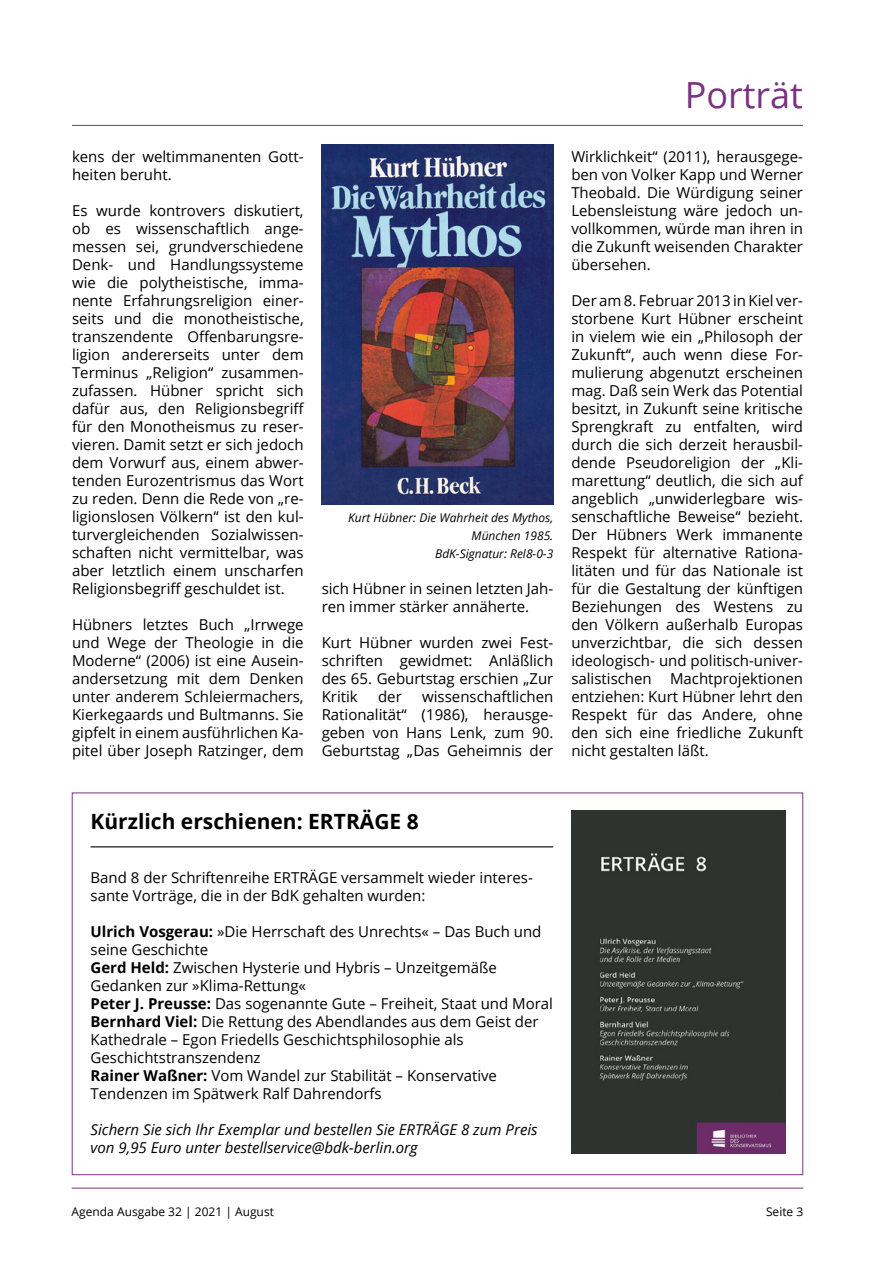
<style>
.page{position:relative;width:893px;height:1263px;background:#fff}
.page>*{position:absolute;margin:0;border:0;box-sizing:border-box;transform-origin:0 0}
.t1{font:36px "Open Sans";color:#7a317f}
.t2{font:700 21px "Open Sans";color:#000}
.t3{font:15px/18px "Open Sans";color:#000;text-align:justify}
.t4{font:italic 15px/18px "Open Sans";color:#000}
.t5{font:italic 12px/18px "Open Sans";color:#000;text-align:right}
.t6{font:12px "Open Sans";color:#000}
.s1{font-weight:700}
</style>
<div class="page">
<hr style="left:72px;top:1188px;width:731px;height:1px;background:#7a317f">
<hr style="left:72px;top:125px;width:731px;height:1px;background:#7a317f">
<img style="left:322px;top:144px;width:231px;height:360px">
<svg style="left:71px;top:792px;width:732px;height:383px"></svg>
<img style="left:571px;top:810px;width:215px;height:344px">
<p class="t3" style="left:72px;top:147px;width:233px">kens der weltimmanenten Gott&shy;heiten beruht.</p>
<p class="t3" style="left:72px;top:201px;width:234px">Es wurde kontrovers diskutiert, ob es wissenschaftlich ange&shy;messen sei, grundverschiedene Denk- und Handlungssysteme wie die polytheistische, imma&shy;nente Erfahrungsreligion einer&shy;seits und die monotheistische, transzendente Offenbarungsre&shy;ligion andererseits unter dem Terminus „Religion“ zusammen&shy;zufassen. Hübner spricht sich dafür aus, den Religionsbegriff für den Monotheismus zu reser&shy;vieren. Damit setzt er sich jedoch dem Vorwurf aus, einem abwer&shy;tenden Eurozentrismus das Wort zu reden. Denn die Rede von „re&shy;ligionslosen Völkern“ ist den kul&shy;turvergleichenden Sozialwissen&shy;schaften nicht vermittelbar, was aber letztlich einem unscharfen Religionsbegriff geschuldet ist.</p>
<p class="t3" style="left:72px;top:615px;width:233px">Hübners letztes Buch „Irrwege und Wege der Theologie in die Moderne“ (2006) ist eine Ausein&shy;andersetzung mit dem Denken unter anderem Schleiermachers, Kierkegaards und Bultmanns. Sie gipfelt in einem ausführlichen Ka&shy;pitel über Joseph Ratzinger, dem</p>
<p class="t5" style="left:348px;top:508px;width:207px">Kurt Hübner: Die Wahrheit des Mythos,<br>München 1985.<br>BdK-Signatur: Rel8-0-3</p>
<p class="t3" style="left:322px;top:579px;width:233px">sich Hübner in seinen letzten Jah&shy;ren immer stärker annäherte.</p>
<p class="t3" style="left:322px;top:633px;width:233px">Kurt Hübner wurden zwei Fest&shy;schriften gewidmet: Anläßlich des 65. Geburtstag erschien „Zur Kritik</p>
<p class="t3" style="left:322px;top:687px;width:233px;text-indent:100px">wissenschaftlichen Rationalität“ (1986), herausge&shy;geben von Hans Lenk, zum 90.<br>Geburtstag „Das Geheimnis der</p>
<p class="t3" style="left:378px;top:687px;width:25px">der</p>
<h1 class="t1" style="left:685px;top:70px;width:120px">Porträt</h1>
<p class="t3" style="left:571px;top:147px;width:233px">Wirklichkeit“ (2011), herausgege&shy;ben von Volker Kapp und Werner Theobald. Die Würdigung seiner Lebensleistung wäre jedoch un&shy;vollkommen, würde man ihren in die Zukunft weisenden Charakter übersehen.</p>
<p class="t3" style="left:571px;top:291px;width:233px">Der am 8. Februar 2013 in Kiel ver&shy;storbene Kurt Hübner erscheint in vielem wie ein „Philosoph der Zukunft“, auch wenn diese For&shy;mulierung abgenutzt erscheinen mag. Daß sein Werk das Potential besitzt, in Zukunft seine kritische Sprengkraft zu entfalten, wird durch die sich derzeit herausbil&shy;dende Pseudoreligion der „Kli&shy;marettung“ deutlich, die sich auf angeblich „unwiderlegbare wis&shy;senschaftliche Beweise“ bezieht.<br>Der Hübners Werk immanente Respekt für alternative Rationa&shy;litäten und für das Nationale ist für die Gestaltung der künftigen Beziehungen des Westens zu den Völkern außerhalb Europas unverzichtbar, die sich dessen ideologisch- und politisch-univer&shy;salistischen Machtprojektionen entziehen: Kurt Hübner lehrt den Respekt für das Andere, ohne den sich eine friedliche Zukunft nicht gestalten läßt.</p>
<h2 class="t2" style="left:91px;top:807px;width:330px">Kürzlich erschienen: ERTRÄGE 8</h2>
<p class="t3" style="left:91px;top:868px;width:444px">Band 8 der Schriftenreihe ERTRÄGE versammelt wieder interes&shy;sante Vorträge, die in der BdK gehalten wurden:</p>
<p class="t3" style="left:91px;top:922px;width:464px;text-align:left"><span class="s1">Ulrich Vosgerau:</span> »Die Herrschaft des Unrechts« – Das Buch und seine Geschichte<br><span class="s1">Gerd Held:</span> Zwischen Hysterie und Hybris – Unzeitgemäße Gedanken zur »Klima-Rettung«<br><span class="s1">Peter J. Preusse:</span> Das sogenannte Gute – Freiheit, Staat und Moral <span class="s1">Bernhard Viel:</span> Die Rettung des Abendlandes aus dem Geist der Kathedrale – Egon Friedells Geschichtsphilosophie als Geschichtstranszendenz<br><span class="s1">Rainer Waßner:</span> Vom Wandel zur Stabilität – Konservative Tendenzen im Spätwerk Ralf Dahrendorfs</p>
<p class="t4" style="left:91px;top:1120px;width:449px">Sichern Sie sich Ihr Exemplar und bestellen Sie ERTRÄGE 8 zum Preis von 9,95 Euro unter bestellservice@bdk-berlin.org</p>
<p class="t6" style="left:72px;top:1203px;width:204px">Agenda Ausgabe 32 | 2021 | August</p>
<p class="t6" style="left:766px;top:1203px;width:39px">Seite 3</p>
</div>
